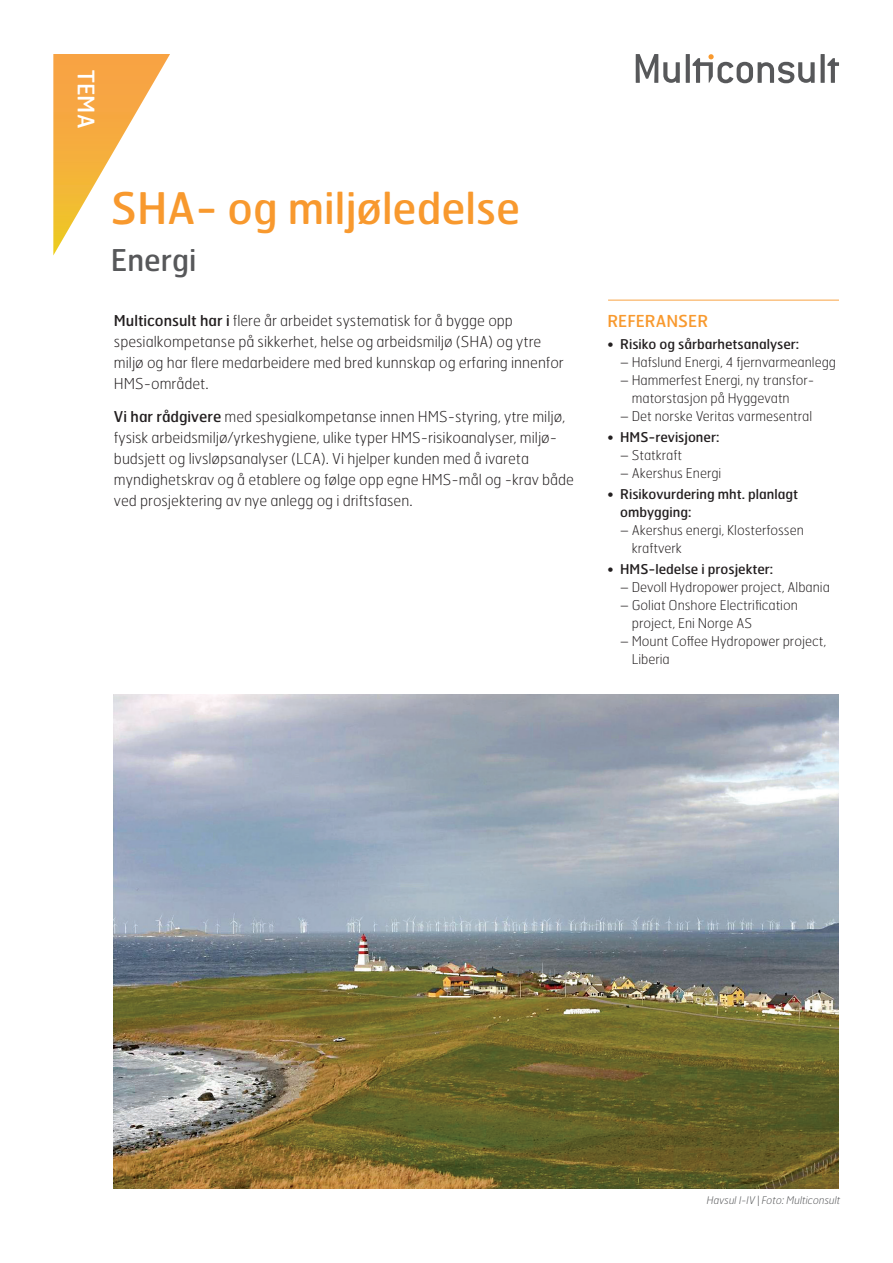
<style>
.page{position:relative;width:893px;height:1263px;background:#fff}
.page>*{position:absolute;margin:0;border:0;box-sizing:border-box;transform-origin:0 0}
.Hovedtittel{font:43.5px "Hermes FB";color:#f8992e}
.Undertittel{font:30px "Hermes FB";color:#57585a}
.Tema{font:22.8px "Hermes FB";color:#fff}
.Mellomtittel{font:16.5px "Hermes FB";color:#f8992e}
.Brødtekst{font:100 15px/21px "Hermes FB";color:#231f20}
.Kulepunkter{font:100 13.5px "Hermes FB";color:#231f20}
.t1{font:13.5px/18px "Hermes FB";color:#231f20}
.Billedtekst{font:italic 100 10.5px "Hermes FB";color:#57585a}
.s1{font-weight:400}
</style>
<div class="page">
<img style="left:114px;top:694px;width:725px;height:494px">
<svg style="left:53px;top:54px;width:117px;height:201px"></svg>
<hr style="left:608px;top:300px;width:231px;height:1px;background:#f8992e">
<svg style="left:636px;top:54px;width:44px;height:29px"></svg>
<svg style="left:686px;top:54px;width:4px;height:29px"></svg>
<svg style="left:821px;top:54px;width:4px;height:29px"></svg>
<svg style="left:827px;top:58px;width:12px;height:25px"></svg>
<svg style="left:692px;top:54px;width:123px;height:29px"></svg>
<p class="Tema" style="left:101px;top:70px;width:59px;rotate:90deg">TEMA</p>
<p class="Hovedtittel" style="left:111px;top:181px;width:411px">SHA- og miljøledelse</p>
<p class="Undertittel" style="left:111px;top:241px;width:87px">Energi</p>
<p class="Brødtekst" style="left:114px;top:309px;width:451px"><span class="s1">Multiconsult har i</span> flere år arbeidet systematisk for å bygge opp spesialkompetanse på sikkerhet, helse og arbeidsmiljø (SHA) og ytre miljø og har flere medarbeidere med bred kunnskap og erfaring innenfor HMS-området.</p>
<p class="Brødtekst" style="left:114px;top:406px;width:462px"><span class="s1">Vi har rådgivere</span> med spesialkompetanse innen HMS-styring, ytre miljø, fysisk arbeidsmiljø/yrkeshygiene, ulike typer HMS-risikoanalyser, miljø&shy;budsjett og livsløpsanalyser (LCA). Vi hjelper kunden med å ivareta myndighetskrav og å etablere og følge opp egne HMS-mål og -krav både ved prosjektering av nye anlegg og i driftsfasen.</p>
<p class="Mellomtittel" style="left:607px;top:310px;width:102px">REFERANSER</p>
<p class="t1" style="left:607px;top:335px;width:193px">• Risiko og sårbarhetsanalyser:</p>
<p class="Kulepunkter" style="left:620px;top:354px;width:217px">– Hafslund Energi, 4 fjernvarmeanlegg</p>
<p class="Kulepunkter" style="left:620px;top:372px;width:196px">– Hammerfest Energi, ny transfor-</p>
<p class="Kulepunkter" style="left:632px;top:390px;width:159px">matorstasjon på Hyggevatn</p>
<p class="Kulepunkter" style="left:620px;top:408px;width:193px">– Det norske Veritas varmesentral</p>
<p class="t1" style="left:607px;top:428px;width:113px">• HMS-revisjoner:</p>
<p class="Kulepunkter" style="left:620px;top:447px;width:63px">– Statkraft</p>
<p class="Kulepunkter" style="left:620px;top:465px;width:103px">– Akershus Energi</p>
<p class="t1" style="left:620px;top:485px;width:179px;text-indent:-13px">• Risikovurdering mht. planlagt ombygging:</p>
<p class="Kulepunkter" style="left:620px;top:522px;width:185px">– Akershus energi, Klosterfossen</p>
<p class="Kulepunkter" style="left:632px;top:540px;width:52px">kraftverk</p>
<p class="t1" style="left:607px;top:560px;width:167px">• HMS-ledelse i prosjekter:</p>
<p class="Kulepunkter" style="left:620px;top:579px;width:211px">– Devoll Hydropower project, Albania</p>
<p class="Kulepunkter" style="left:620px;top:597px;width:179px">– Goliat Onshore Electrification</p>
<p class="Kulepunkter" style="left:632px;top:615px;width:122px">project, Eni Norge AS</p>
<p class="Kulepunkter" style="left:620px;top:633px;width:207px">– Mount Coffee Hydropower project,</p>
<p class="Kulepunkter" style="left:632px;top:651px;width:39px">Liberia</p>
<p class="Billedtekst" style="left:707px;top:1193px;width:135px">Havsul I-IV | Foto: Multiconsult</p>
</div>
